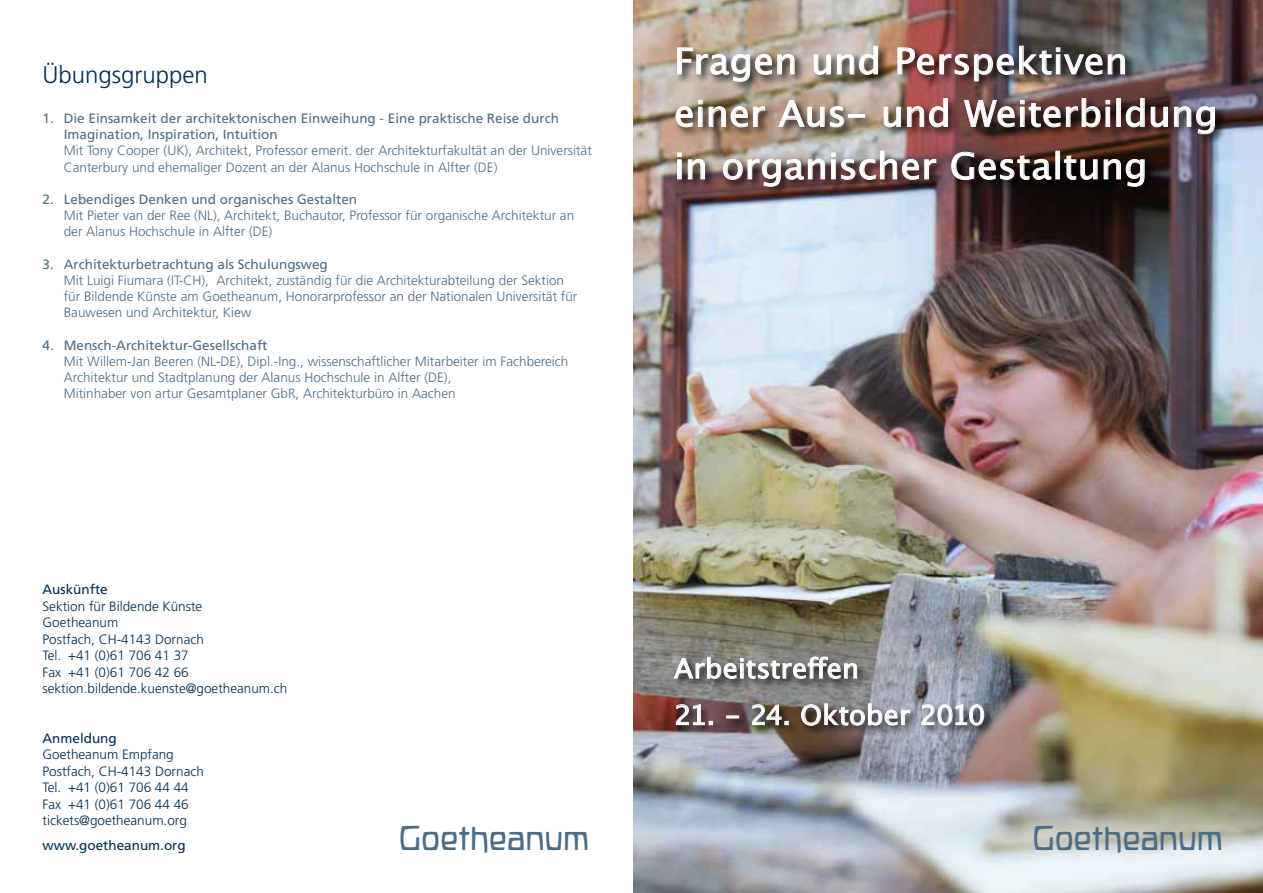
<style>
.page{position:relative;width:1263px;height:893px;background:#fff}
.page>*{position:absolute;margin:0;border:0;box-sizing:border-box;transform-origin:0 0}
.t1{font:36px/52.5px "Lucida Grande";color:#fff;scale:1.04 1}
.t2{font:36px "ROBIRKE";letter-spacing:-.005em;color:#4d6c86}
.t3{font:27px "Lucida Grande";letter-spacing:-.005em;color:#fff}
.t4{font:300 24px "Frutiger";color:#002c52}
.t5{font:300 13.5px/16.2px "Frutiger";color:#4d6c86}
.t6{font:300 13.5px/16.5px "Frutiger";color:#002c52}
.t7{font:13.5px/16.2px "Frutiger";color:#4d6c86}
.t8{font:13.5px "Frutiger";color:#002c52}
</style>
<div class="page">
<img style="left:634px;top:0;width:629px;height:893px">
<img style="left:673px;top:43px;width:553px;height:155px">
<svg style="left:677px;top:48px;width:117px;height:34px"></svg>
<svg style="left:814px;top:55px;width:17px;height:20px"></svg>
<svg style="left:837px;top:46px;width:41px;height:29px"></svg>
<svg style="left:898px;top:48px;width:36px;height:27px"></svg>
<img style="left:940px;top:46px;width:162px;height:35px">
<svg style="left:1108px;top:54px;width:17px;height:20px"></svg>
<svg style="left:676px;top:107px;width:16px;height:20px"></svg>
<div style="left:698px;top:107px;width:4px;height:20px;border:1px solid #fff"></div>
<svg style="left:698px;top:100px;width:4px;height:4px"></svg>
<svg style="left:709px;top:107px;width:56px;height:20px"></svg>
<svg style="left:778px;top:100px;width:46px;height:27px"></svg>
<svg style="left:830px;top:107px;width:35px;height:20px"></svg>
<svg style="left:884px;top:107px;width:17px;height:20px"></svg>
<svg style="left:907px;top:98px;width:41px;height:29px"></svg>
<svg style="left:964px;top:100px;width:50px;height:27px"></svg>
<svg style="left:1020px;top:100px;width:40px;height:27px"></svg>
<svg style="left:1066px;top:98px;width:34px;height:29px"></svg>
<div style="left:1106px;top:107px;width:4px;height:20px;border:1px solid #fff"></div>
<svg style="left:1106px;top:100px;width:4px;height:4px"></svg>
<svg style="left:1126px;top:98px;width:18px;height:29px"></svg>
<svg style="left:1151px;top:107px;width:17px;height:20px"></svg>
<svg style="left:1174px;top:107px;width:41px;height:27px"></svg>
<div style="left:677px;top:160px;width:4px;height:19px;border:1px solid #fff"></div>
<svg style="left:677px;top:153px;width:4px;height:4px"></svg>
<svg style="left:688px;top:159px;width:17px;height:20px"></svg>
<svg style="left:723px;top:159px;width:19px;height:21px"></svg>
<svg style="left:748px;top:159px;width:77px;height:28px"></svg>
<div style="left:831px;top:160px;width:4px;height:19px;border:1px solid #fff"></div>
<svg style="left:831px;top:153px;width:4px;height:4px"></svg>
<svg style="left:841px;top:151px;width:95px;height:29px"></svg>
<svg style="left:951px;top:152px;width:100px;height:28px"></svg>
<div style="left:1056px;top:151px;width:4px;height:28px;border:1px solid #fff"></div>
<svg style="left:1064px;top:156px;width:33px;height:24px"></svg>
<svg style="left:1104px;top:159px;width:40px;height:28px"></svg>
<svg style="left:672px;top:654px;width:323px;height:82px"></svg>
<svg style="left:674px;top:657px;width:183px;height:22px"></svg>
<svg style="left:676px;top:704px;width:37px;height:21px"></svg>
<svg style="left:726px;top:716px;width:13px;height:2px"></svg>
<svg style="left:752px;top:704px;width:36px;height:21px"></svg>
<svg style="left:801px;top:703px;width:109px;height:22px"></svg>
<svg style="left:922px;top:704px;width:62px;height:21px"></svg>
<h3 class="t4" style="left:43px;top:61px;width:167px">Übungsgruppen</h3>
<p class="t7" style="left:64px;top:110px;width:497px;text-indent:-21px">1. Die Einsamkeit der architektonischen Einweihung - Eine praktische Reise durch<br>Imagination, Inspiration, Intuition</p>
<p class="t5" style="left:64px;top:143px;width:530px">Mit Tony Cooper (UK), Architekt, Professor emerit. der Architekturfakultät an der Universität<br>Canterbury und ehemaliger Dozent an der Alanus Hochschule in Alfter (DE)</p>
<p class="t7" style="left:43px;top:191px;width:316px">2. Lebendiges Denken und organisches Gestalten</p>
<p class="t5" style="left:64px;top:207px;width:512px">Mit Pieter van der Ree (NL), Architekt, Buchautor, Professor für organische Architektur an der Alanus Hochschule in Alfter (DE)</p>
<p class="t7" style="left:43px;top:256px;width:287px">3. Architekturbetrachtung als Schulungsweg</p>
<p class="t5" style="left:64px;top:272px;width:515px">Mit Luigi Fiumara (IT-CH), Architekt, zuständig für die Architekturabteilung der Sektion für Bildende Künste am Goetheanum, Honorarprofessor an der Nationalen Universität für<br>Bauwesen und Architektur, Kiew</p>
<p class="t7" style="left:43px;top:337px;width:227px">4. Mensch-Architektur-Gesellschaft</p>
<p class="t5" style="left:64px;top:353px;width:506px">Mit Willem-Jan Beeren (NL-DE), Dipl.-Ing., wissenschaftlicher Mitarbeiter im Fachbereich<br>Architektur und Stadtplanung der Alanus Hochschule in Alfter (DE),<br>Mitinhaber von artur Gesamtplaner GbR, Architekturbüro in Aachen</p>
<p class="t8" style="left:43px;top:582px;width:67px">Auskünfte</p>
<p class="t6" style="left:43px;top:598px;width:246px">Sektion für Bildende Künste<br>Goetheanum<br>Postfach, CH-4143 Dornach<br>Tel. +41 (0)61 706 41 37<br>Fax +41 (0)61 706 42 66 sektion.bildende.kuenste@goetheanum.ch</p>
<p class="t8" style="left:43px;top:730px;width:76px">Anmeldung</p>
<p class="t6" style="left:43px;top:746px;width:163px">Goetheanum Empfang<br>Postfach, CH-4143 Dornach<br>Tel. +41 (0)61 706 44 44<br>Fax +41 (0)61 706 44 46 tickets@goetheanum.org</p>
<p class="t8" style="left:43px;top:838px;width:145px">www.goetheanum.org</p>
<h1 class="t2" style="left:399px;top:819px;width:192px">Goetheanum</h1>
<h1 class="t1" style="left:674px;top:35px;width:524px">Fragen und Perspektiven einer Aus- und Weiterbildung in organischer Gestaltung</h1>
<h2 class="t3" style="left:674px;top:653px;width:187px">Arbeitstreffen</h2>
<h2 class="t3" style="left:674px;top:699px;width:313px">21. - 24. Oktober 2010</h2>
<h1 class="t2" style="left:1032px;top:819px;width:192px">Goetheanum</h1>
</div>
